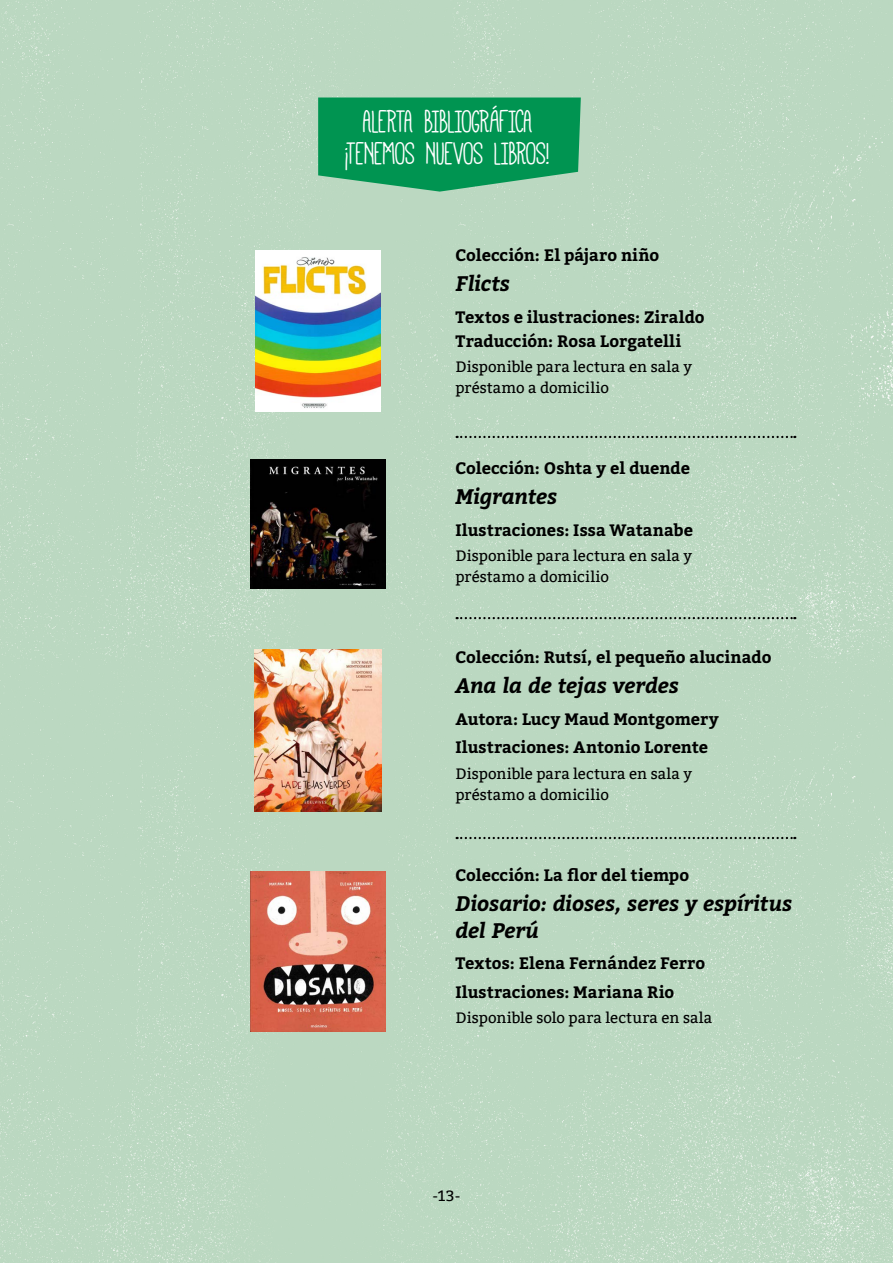
<style>
.page{position:relative;width:893px;height:1263px;background:#bbd8c1}
.page>*{position:absolute;margin:0;border:0;box-sizing:border-box;transform-origin:0 0}
.t1{font:35.7px/31.7px "Mathlete Bulky";letter-spacing:-.015em;color:#fff;text-align:center}
.t2{font:italic 700 21px/27px "Bitter";letter-spacing:-.005em;color:#000}
.t3{font:700 16.5px/28.5px "Bitter";color:#000}
.t4{font:15px/21px "Bitter";letter-spacing:.005em;color:#000}
</style>
<div class="page">
<svg style="left:318px;top:98px;width:263px;height:94px;background:#149b5c"></svg>
<img style="left:256px;top:250px;width:125px;height:161px">
<img style="left:251px;top:460px;width:135px;height:129px">
<img style="left:255px;top:650px;width:127px;height:161px">
<img style="left:251px;top:872px;width:135px;height:159px">
<svg style="left:457px;top:436px;width:338px;height:2px"></svg>
<svg style="left:457px;top:617px;width:338px;height:2px"></svg>
<svg style="left:457px;top:837px;width:338px;height:2px"></svg>
<h1 class="t1" style="left:346px;top:105px;width:206px">ALERTA BIBLIOGRÁFICA ¡TENEMOS NUEVOS LIBROS!</h1>
<p class="t3" style="left:455px;top:241px;width:205px">Colección: El pájaro niño</p>
<p class="t2" style="left:455px;top:271px;width:56px">Flicts</p>
<p class="t3" style="left:455px;top:305px;width:251px;line-height:24px">Textos e ilustraciones: Ziraldo<br>Traducción: Rosa Lorgatelli</p>
<p class="t4" style="left:455px;top:357px;width:238px">Disponible para lectura en sala y préstamo a domicilio</p>
<p class="t3" style="left:455px;top:454px;width:236px">Colección: Oshta y el duende</p>
<p class="t2" style="left:455px;top:484px;width:103px">Migrantes</p>
<p class="t3" style="left:455px;top:516px;width:239px">Ilustraciones: Issa Watanabe</p>
<p class="t4" style="left:455px;top:546px;width:238px">Disponible para lectura en sala y préstamo a domicilio</p>
<p class="t3" style="left:455px;top:643px;width:318px">Colección: Rutsí, el pequeño alucinado</p>
<p class="t2" style="left:455px;top:673px;width:225px">Ana la de tejas verdes</p>
<p class="t3" style="left:455px;top:705px;width:265px">Autora: Lucy Maud Montgomery<br>Ilustraciones: Antonio Lorente</p>
<p class="t4" style="left:455px;top:763px;width:238px">Disponible para lectura en sala y préstamo a domicilio</p>
<p class="t3" style="left:455px;top:861px;width:235px">Colección: La flor del tiempo</p>
<p class="t2" style="left:455px;top:890px;width:338px">Diosario: dioses, seres y espíritus del Perú</p>
<p class="t3" style="left:455px;top:949px;width:251px">Textos: Elena Fernández Ferro<br>Ilustraciones: Mariana Rio</p>
<p class="t4" style="left:455px;top:1008px;width:258px">Disponible solo para lectura en sala</p>
<p class="t4" style="left:433px;top:1185px;width:29px">-13-</p>
</div>
